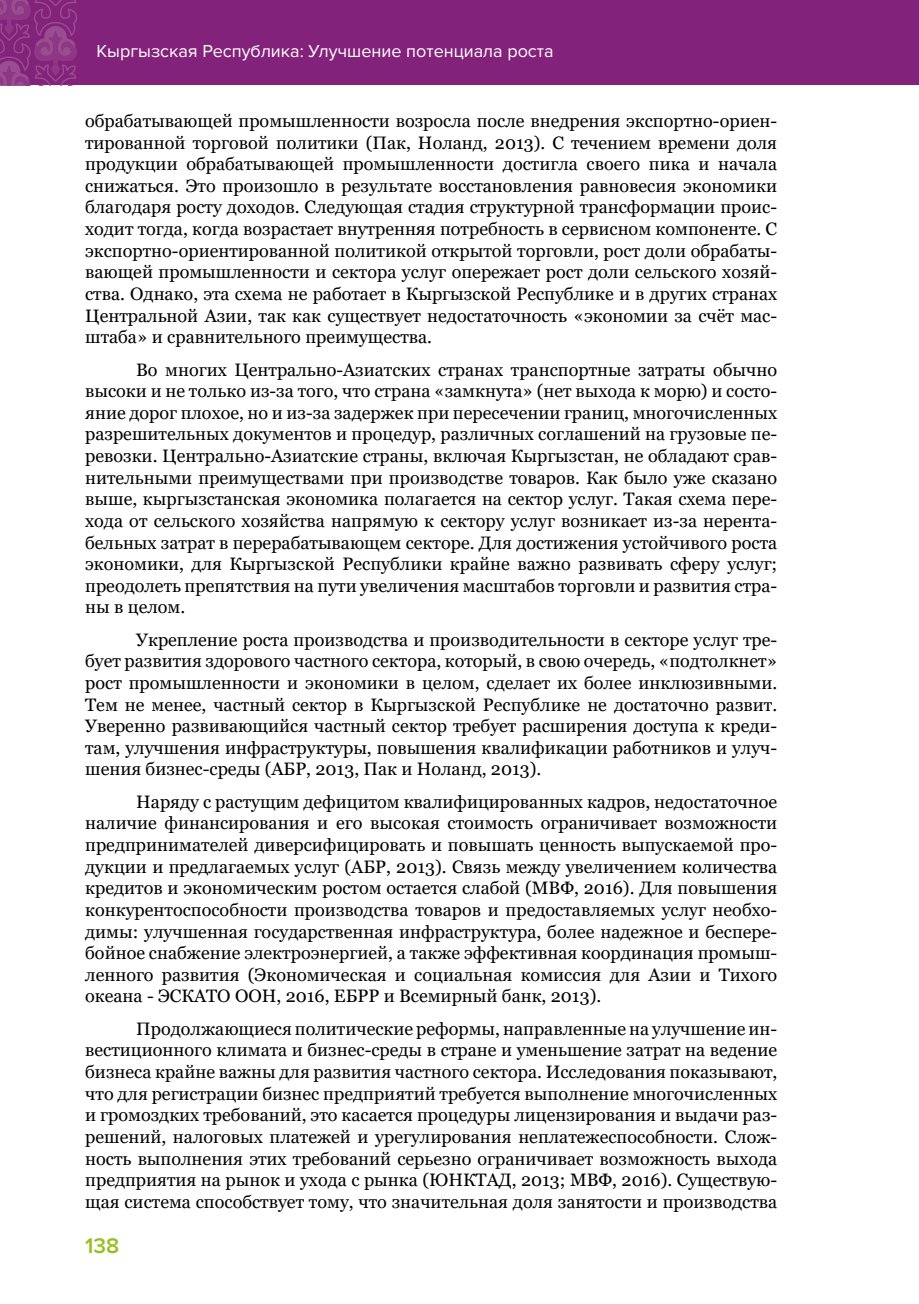
<style>
.page{position:relative;width:919px;height:1304px;background:#fff}
.page>*{position:absolute;margin:0;border:0;box-sizing:border-box;transform-origin:0 0}
.t1{font:600 22px "Proxima Nova";color:#95c11f}
.t2{font:18px/21.6px "Georgia";color:#000;text-align:justify}
.t3{font:18px "Proxima Nova";color:#fff}
</style>
<div class="page">
<hr style="left:918px;top:0;width:1px;height:85px;background:#83227a">
<div style="left:0;top:0;width:918px;height:85px;background:#83227a"></div>
<svg style="left:0;top:0;width:77px;height:85px"></svg>
<p class="t3" style="left:96px;top:40px;width:458px">Кыргызская Республика: Улучшение потенциала роста</p>
<p class="t2" style="left:85px;top:110px;width:693px">обрабатывающей промышленности возросла после внедрения экспортно-ориен&shy;тированной торговой политики (Пак, Ноланд, 2013). С течением времени доля продукции обрабатывающей промышленности достигла своего пика и начала снижаться. Это произошло в результате восстановления равновесия экономики благодаря росту доходов. Следующая стадия структурной трансформации проис&shy;ходит тогда, когда возрастает внутренняя потребность в сервисном компоненте. С экспортно-ориентированной политикой открытой торговли, рост доли обрабаты&shy;вающей промышленности и сектора услуг опережает рост доли сельского хозяй&shy;ства. Однако, эта схема не работает в Кыргызской Республике и в других странах Центральной Азии, так как существует недостаточность «экономии за счёт мас&shy;штаба» и сравнительного преимущества.</p>
<p class="t2" style="left:85px;top:359px;width:693px;text-indent:51px">Во многих Центрально-Азиатских странах транспортные затраты обычно высоки и не только из-за того, что страна «замкнута» (нет выхода к морю) и состо&shy;яние дорог плохое, но и из-за задержек при пересечении границ, многочисленных разрешительных документов и процедур, различных соглашений на грузовые пе&shy;ревозки. Центрально-Азиатские страны, включая Кыргызстан, не обладают срав&shy;нительными преимуществами при производстве товаров. Как было уже сказано выше, кыргызстанская экономика полагается на сектор услуг. Такая схема пере&shy;хода от сельского хозяйства напрямую к сектору услуг возникает из-за нерента&shy;бельных затрат в перерабатывающем секторе. Для достижения устойчивого роста экономики, для Кыргызской Республики крайне важно развивать сферу услуг; преодолеть препятствия на пути увеличения масштабов торговли и развития стра&shy;ны в целом.</p>
<p class="t2" style="left:85px;top:629px;width:693px;text-indent:51px">Укрепление роста производства и производительности в секторе услуг тре&shy;бует развития здорового частного сектора, который, в свою очередь, «подтолкнет» рост промышленности и экономики в целом, сделает их более инклюзивными.<br>Тем не менее, частный сектор в Кыргызской Республике не достаточно развит.<br>Уверенно развивающийся частный сектор требует расширения доступа к креди&shy;там, улучшения инфраструктуры, повышения квалификации работников и улуч&shy;шения бизнес-среды (АБР, 2013, Пак и Ноланд, 2013).</p>
<p class="t2" style="left:85px;top:791px;width:693px;text-indent:51px">Наряду с растущим дефицитом квалифицированных кадров, недостаточное наличие финансирования и его высокая стоимость ограничивает возможности предпринимателей диверсифицировать и повышать ценность выпускаемой про&shy;дукции и предлагаемых услуг (АБР, 2013). Связь между увеличением количества кредитов и экономическим ростом остается слабой (МВФ, 2016). Для повышения конкурентоспособности производства товаров и предоставляемых услуг необхо&shy;димы: улучшенная государственная инфраструктура, более надежное и беспере&shy;бойное снабжение электроэнергией, а также эффективная координация промыш&shy;ленного развития (Экономическая и социальная комиссия для Азии и Тихого океана - ЭСКАТО ООН, 2016, ЕБРР и Всемирный банк, 2013).</p>
<p class="t2" style="left:85px;top:1018px;width:693px;text-indent:51px">Продолжающиеся политические реформы, направленные на улучшение ин&shy;вестиционного климата и бизнес-среды в стране и уменьшение затрат на ведение бизнеса крайне важны для развития частного сектора. Исследования показывают, что для регистрации бизнес предприятий требуется выполнение многочисленных и громоздких требований, это касается процедуры лицензирования и выдачи раз&shy;решений, налоговых платежей и урегулирования неплатежеспособности. Слож&shy;ность выполнения этих требований серьезно ограничивает возможность выхода предприятия на рынок и ухода с рынка (ЮНКТАД, 2013; МВФ, 2016). Существую&shy;щая система способствует тому, что значительная доля занятости и производства</p>
<p class="t1" style="left:85px;top:1233px;width:36px">138</p>
</div>
